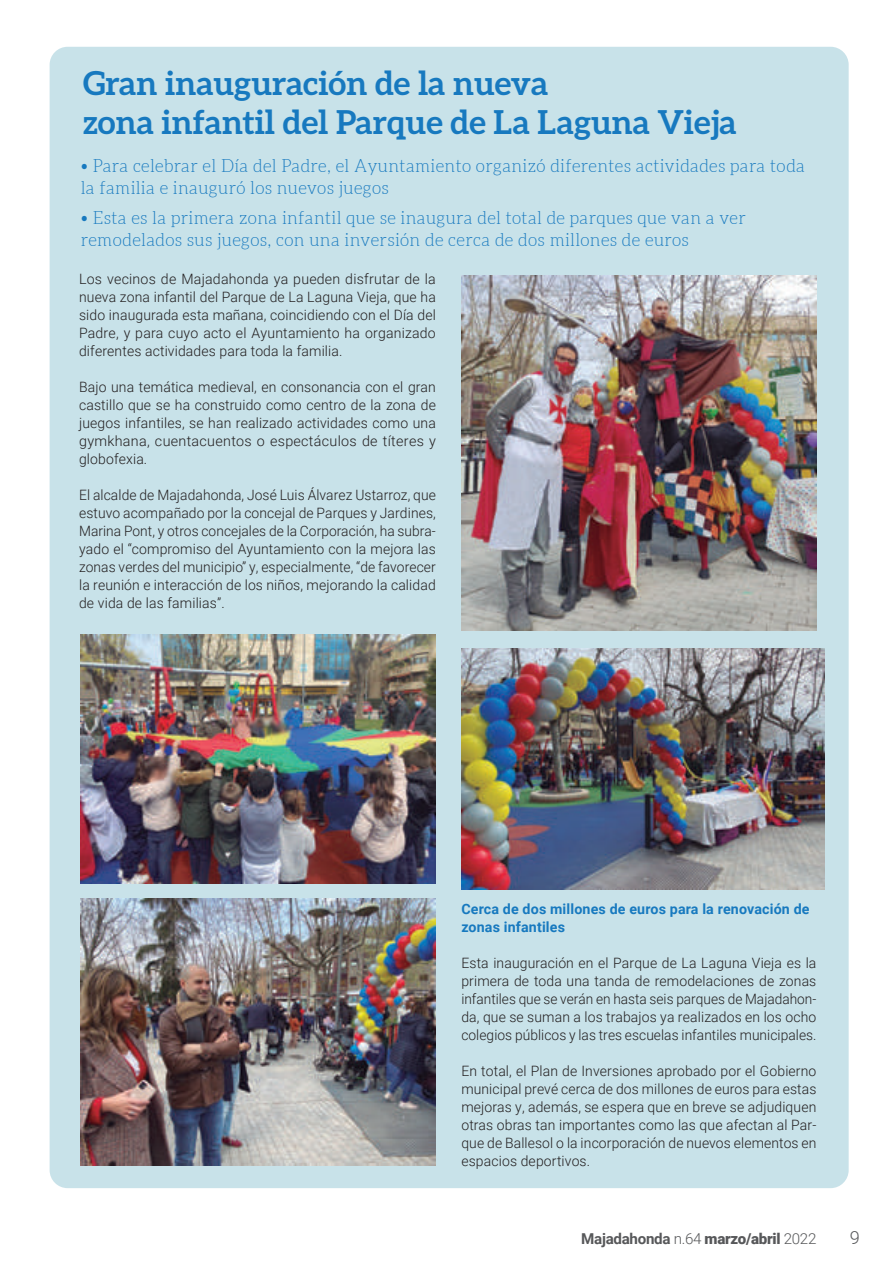
<style>
.page{position:relative;width:893px;height:1263px;background:#fff}
.page>*{position:absolute;margin:0;border:0;box-sizing:border-box;transform-origin:0 0}
.t1{font:700 33px/39.6px "Aleo";color:#1779bf}
.t2{font:300 18px/21.6px "Aleo";letter-spacing:.02em;color:#1779bf;scale:.95 1}
.t3{font:300 18px "Roboto";color:#57585a}
.t4{font:700 15px "Roboto";letter-spacing:-.02em;color:#57585a}
.t5{font:300 14.25px/18px "Roboto";letter-spacing:.01em;color:#231f20;text-align:justify}
.t6{font:700 14.25px/18px "Roboto";letter-spacing:.01em;color:#1779bf}
.s1{font-weight:300}
.s2{font-weight:900}
</style>
<div class="page">
<div style="left:50px;top:47px;width:799px;height:1141px;background:#c8e2e9;border-radius:18px"></div>
<img style="left:81px;top:635px;width:355px;height:249px">
<img style="left:461px;top:275px;width:355px;height:355px">
<img style="left:81px;top:899px;width:355px;height:266px">
<img style="left:461px;top:648px;width:363px;height:241px">
<h1 class="t1" style="left:83px;top:62px;width:655px">Gran inauguración de la nueva<br>zona infantil del Parque de La Laguna Vieja</h1>
<p class="t2" style="left:81px;top:155px;width:764px">• Para celebrar el Día del Padre, el Ayuntamiento organizó diferentes actividades para toda la familia e inauguró los nuevos juegos</p>
<p class="t2" style="left:81px;top:207px;width:702px">• Esta es la primera zona infantil que se inaugura del total de parques que van a ver remodelados sus juegos, con una inversión de cerca de dos millones de euros</p>
<p class="t5" style="left:79px;top:269px;width:358px">Los vecinos de Majadahonda ya pueden disfrutar de la nueva zona infantil del Parque de La Laguna Vieja, que ha sido inaugurada esta mañana, coincidiendo con el Día del Padre, y para cuyo acto el Ayuntamiento ha organizado diferentes actividades para toda la familia.</p>
<p class="t5" style="left:79px;top:377px;width:358px">Bajo una temática medieval, en consonancia con el gran castillo que se ha construido como centro de la zona de juegos infantiles, se han realizado actividades como una gymkhana, cuentacuentos o espectáculos de títeres y globofexia.</p>
<p class="t5" style="left:79px;top:485px;width:358px">El alcalde de Majadahonda, José Luis Álvarez Ustarroz, que estuvo acompañado por la concejal de Parques y Jardines, Marina Pont, y otros concejales de la Corporación, ha subra&shy;yado el “compromiso del Ayuntamiento con la mejora las zonas verdes del municipio” y, especialmente, “de favorecer la reunión e interacción de los niños, mejorando la calidad de vida de las familias”.</p>
<p class="t6" style="left:461px;top:899px;width:350px">Cerca de dos millones de euros para la renovación de zonas infantiles</p>
<p class="t5" style="left:461px;top:953px;width:357px">Esta inauguración en el Parque de La Laguna Vieja es la primera de toda una tanda de remodelaciones de zonas infantiles que se verán en hasta seis parques de Majadahon&shy;da, que se suman a los trabajos ya realizados en los ocho colegios públicos y las tres escuelas infantiles municipales.</p>
<p class="t5" style="left:461px;top:1061px;width:357px">En total, el Plan de Inversiones aprobado por el Gobierno municipal prevé cerca de dos millones de euros para estas mejoras y, además, se espera que en breve se adjudiquen otras obras tan importantes como las que afectan al Par&shy;que de Ballesol o la incorporación de nuevos elementos en espacios deportivos.</p>
<p class="t4" style="left:581px;top:1228px;width:237px">Majadahonda <span class="s1">n.64</span> <span class="s2">marzo/abril</span> <span class="s1">2022</span></p>
<p class="t3" style="left:850px;top:1224px;width:12px">9</p>
</div>
